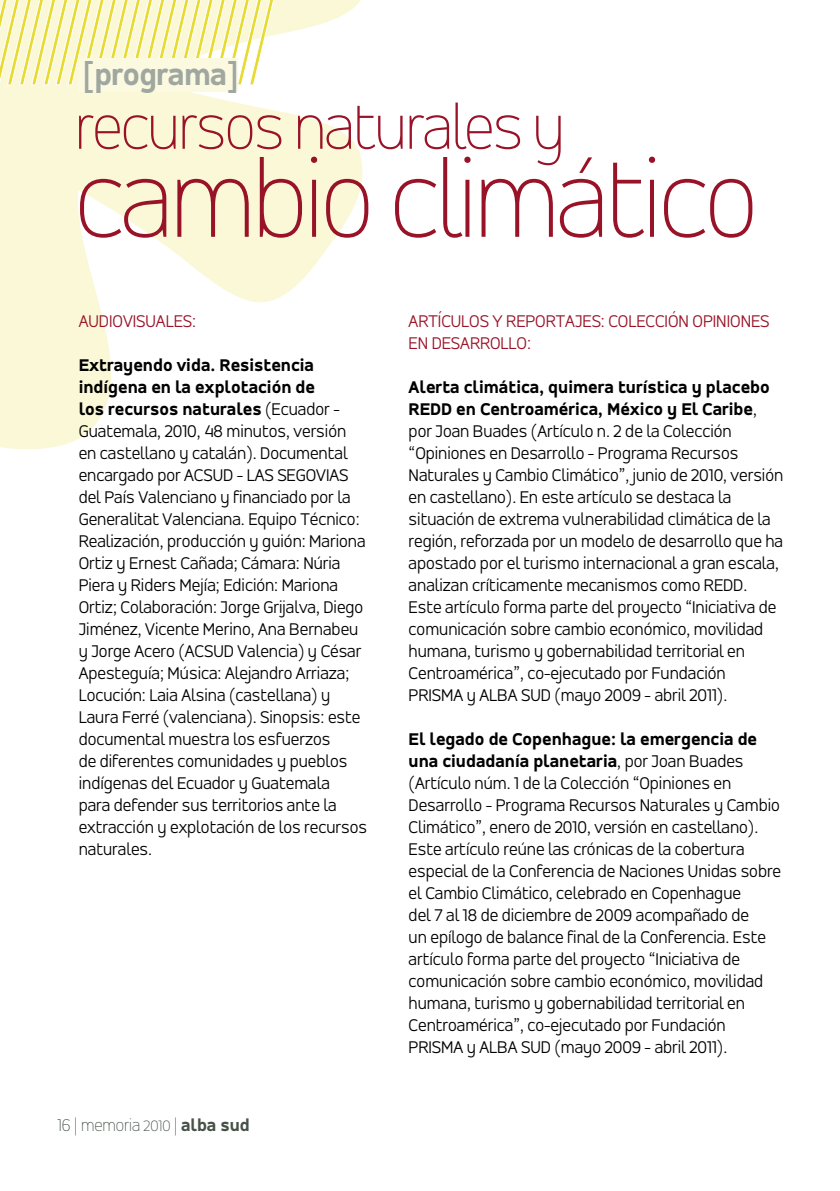
<style>
.page{position:relative;width:840px;height:1191px;background:#fff}
.page>*{position:absolute;margin:0;border:0;box-sizing:border-box;transform-origin:0 0}
.t1{font:100 114px "Accord";letter-spacing:-.02em;color:#991328}
.t2{font:100 66px "Accord";letter-spacing:-.02em;color:#991328}
.t3{font:800 32px "Accord";letter-spacing:-.02em;color:#9fa7a0}
.t4{font:300 18px/22px "Accord";color:#000}
.t5{font:300 18px "Accord";color:#991328}
.t6{font:100 18px "Accord";color:#465148}
.s1{font-weight:800}
.s2{font-size:16px}
</style>
<div class="page">
<svg style="left:0;top:0;width:363px;height:449px;fill:#faf8d6"></svg>
<svg style="left:0;top:0;width:290px;height:85px"></svg>
<div style="left:79px;top:58px;width:159px;height:33px;background:#fbfae0"></div>
<h3 class="t3" style="left:82px;top:56px;width:158px">[programa]</h3>
<h2 class="t2" style="left:75px;top:89px;width:491px">recursos naturales y</h2>
<h1 class="t1" style="left:75px;top:133px;width:683px">cambio climático</h1>
<p class="t5" style="left:79px;top:311px;width:20px">Audiovisuales</p>
<p class="t5" style="left:192px;top:311px;width:5px">:</p>
<p class="t4" style="left:79px;top:354px;width:290px"><span class="s1">Extrayendo vida. Resistencia indígena en la explotación de<br>los recursos naturales</span> (Ecuador - Guatemala, 2010, 48 minutos, versión en castellano y catalán). Documental encargado por ACSUD - LAS SEGOVIAS del País Valenciano y financiado por la Generalitat Valenciana. Equipo Técnico:<br>Realización, producción y guión: Mariona Ortiz y Ernest Cañada; Cámara: Núria Piera y Riders Mejía; Edición: Mariona Ortiz; Colaboración: Jorge Grijalva, Diego Jiménez, Vicente Merino, Ana Bernabeu y Jorge Acero (ACSUD Valencia) y César Apesteguía; Música: Alejandro Arriaza; Locución: Laia Alsina (castellana) y Laura Ferré (valenciana). Sinopsis: este documental muestra los esfuerzos<br>de diferentes comunidades y pueblos indígenas del Ecuador y Guatemala<br>para defender sus territorios ante la extracción y explotación de los recursos naturales.</p>
<p class="t6" style="left:58px;top:1114px;width:194px">16 | memoria <span class="s2">2010</span> | <span class="s1">alba sud</span></p>
<p class="t5" style="left:408px;top:311px;width:43px">Artículos</p>
<p class="t5" style="left:492px;top:311px;width:24px">y reportajes</p>
<p class="t5" style="left:600px;top:311px;width:26px">: Colecci</p>
<p class="t5" style="left:667px;top:311px;width:45px">ón Opiniones</p>
<p class="t5" style="left:408px;top:333px;width:44px">en Desarrollo</p>
<p class="t5" style="left:527px;top:333px;width:5px">:</p>
<p class="t4" style="left:408px;top:376px;width:376px"><span class="s1">Alerta climática, quimera turística y placebo REDD en Centroamérica, México y El Caribe</span>, por Joan Buades (Artículo n. 2 de la Colección “Opiniones en Desarrollo - Programa Recursos Naturales y Cambio Climático”, junio de 2010, versión en castellano). En este artículo se destaca la situación de extrema vulnerabilidad climática de la región, reforzada por un modelo de desarrollo que ha apostado por el turismo internacional a gran escala, analizan críticamente mecanismos como REDD.<br>Este artículo forma parte del proyecto “Iniciativa de comunicación sobre cambio económico, movilidad humana, turismo y gobernabilidad territorial en Centroamérica”, co-ejecutado por Fundación PRISMA y ALBA SUD (mayo 2009 - abril 2011).</p>
<p class="t4" style="left:408px;top:728px;width:374px"><span class="s1">El legado de Copenhague: la emergencia de una ciudadanía planetaria</span>, por Joan Buades (Artículo núm. 1 de la Colección “Opiniones en Desarrollo - Programa Recursos Naturales y Cambio Climático”, enero de 2010, versión en castellano).<br>Este artículo reúne las crónicas de la cobertura especial de la Conferencia de Naciones Unidas sobre el Cambio Climático, celebrado en Copenhague<br>del 7 al 18 de diciembre de 2009 acompañado de<br>un epílogo de balance final de la Conferencia. Este artículo forma parte del proyecto “Iniciativa de comunicación sobre cambio económico, movilidad humana, turismo y gobernabilidad territorial en Centroamérica”, co-ejecutado por Fundación PRISMA y ALBA SUD (mayo 2009 - abril 2011).</p>
</div>
